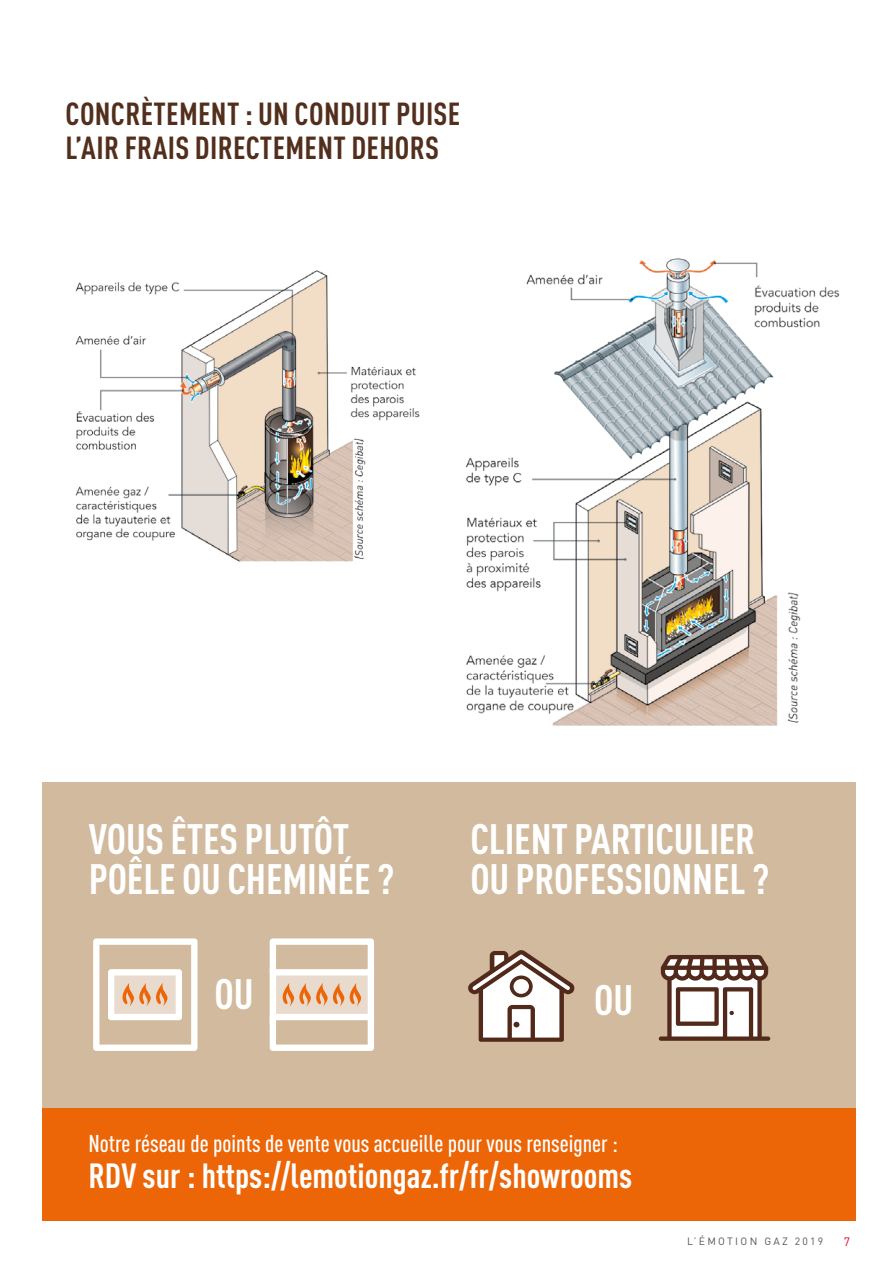
<style>
.page{position:relative;width:893px;height:1263px;background:#fff}
.page>*{position:absolute;margin:0;border:0;box-sizing:border-box;transform-origin:0 0}
.t1{font:700 condensed 42px/40.5px "DIN Pro";letter-spacing:-.005em;color:#fff}
.t2{font:700 condensed 34.5px "DIN Pro";color:#fff}
.t3{font:700 condensed 31.5px/34.5px "DIN Pro";letter-spacing:.01em;color:#522f1d}
.t4{font:500 condensed 24px "DIN Pro";color:#fff}
.t5{font:12px "DIN Pro";color:#e00326}
.t6{font:10.5px "DIN Pro";letter-spacing:.22em;color:#575756}
</style>
<div class="page">
<div style="left:43px;top:782px;width:813px;height:338px;background:#d1ba9e"></div>
<div style="left:43px;top:1108px;width:813px;height:112px;background:#ec6608"></div>
<img style="left:75px;top:270px;width:345px;height:292px">
<img style="left:465px;top:258px;width:375px;height:468px">
<svg style="left:93px;top:938px;width:104px;height:113px"></svg>
<div style="left:273px;top:972px;width:97px;height:45px;background:#e8dbce"></div>
<svg style="left:282px;top:983px;width:80px;height:24px"></svg>
<svg style="left:270px;top:938px;width:104px;height:37px"></svg>
<svg style="left:270px;top:1014px;width:104px;height:37px"></svg>
<div style="left:270px;top:966px;width:6px;height:59px;background:#fff;border-radius:3px"></div>
<div style="left:368px;top:965px;width:6px;height:58px;background:#fff;border-radius:3px"></div>
<svg style="left:468px;top:950px;width:106px;height:92px"></svg>
<svg style="left:659px;top:955px;width:111px;height:86px;background:#b29f95"></svg>
<p class="t3" style="left:66px;top:94px;width:396px">CONCRÈTEMENT : UN CONDUIT PUISE<br>L’AIR FRAIS DIRECTEMENT DEHORS</p>
<p class="t1" style="left:89px;top:815px;width:307px">VOUS ÊTES PLUTÔT<br>POÊLE OU CHEMINÉE ?</p>
<p class="t1" style="left:470px;top:815px;width:300px">CLIENT PARTICULIER<br>OU PROFESSIONNEL ?</p>
<p class="t1" style="left:215px;top:970px;width:40px">OU</p>
<p class="t1" style="left:594px;top:976px;width:40px">OU</p>
<p class="t4" style="left:88px;top:1126px;width:531px">Notre réseau de points de vente vous accueille pour vous renseigner :</p>
<p class="t2" style="left:88px;top:1150px;width:545px">RDV sur : https://lemotiongaz.fr/fr/showrooms</p>
<p class="t6" style="left:687px;top:1232px;width:137px">L’ÉMOTION GAZ 2019</p>
<p class="t5" style="left:844px;top:1232px;width:8px">7</p>
</div>
